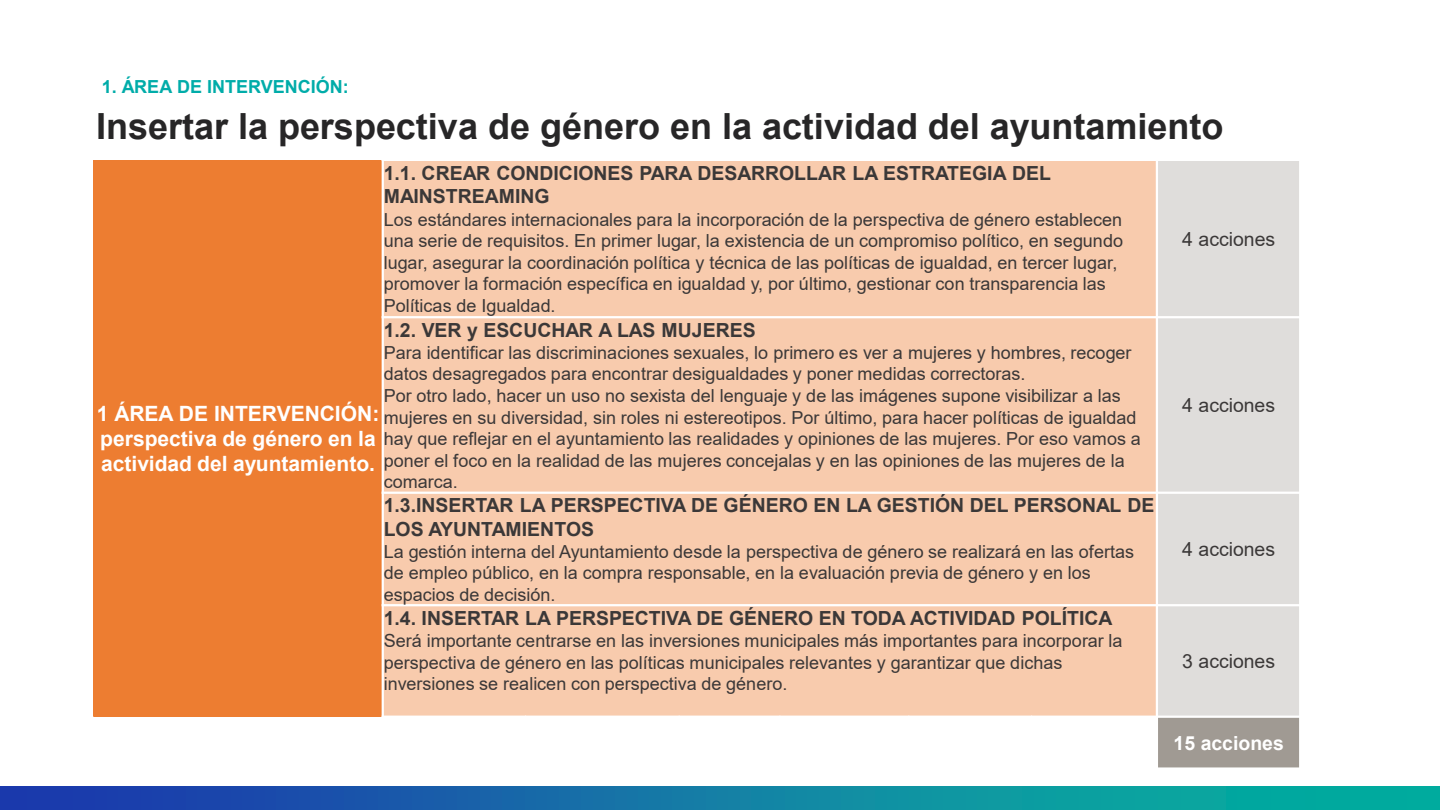
<style>
.page{position:relative;width:1440px;height:810px;background:#fff}
.page>*{position:absolute;margin:0;border:0;box-sizing:border-box;transform-origin:0 0}
.t1{font:700 36px "Arial";color:#272627}
.t2{font:700 21px/25.2px "Arial";color:#fff}
.t3{font:700 19.5px/23.4px "Arial";color:#3b3838}
.t4{font:19.5px "Arial";color:#3b3838}
.t5{font:700 19.5px "Arial";color:#fff}
.t6{font:18px/21.6px "Arial";color:#3b3838}
.t7{font:700 18px "Arial";color:#00aca9}
</style>
<div class="page">
<svg style="left:0;top:787px;width:1440px;height:23px;background:#1179a5"></svg>
<div style="left:93px;top:160px;width:290px;height:557px;background:#ed7d31"></div>
<div style="left:383px;top:160px;width:774px;height:157px;background:#f8cbad"></div>
<div style="left:1157px;top:160px;width:143px;height:157px;background:#dfdddb"></div>
<div style="left:383px;top:317px;width:774px;height:176px;background:#f8cbad"></div>
<div style="left:1157px;top:317px;width:143px;height:176px;background:#dfdddb"></div>
<div style="left:383px;top:493px;width:774px;height:112px;background:#f8cbad"></div>
<div style="left:1157px;top:493px;width:143px;height:112px;background:#dfdddb"></div>
<div style="left:383px;top:605px;width:774px;height:112px;background:#f8cbad"></div>
<div style="left:1157px;top:605px;width:143px;height:112px;background:#dfdddb"></div>
<div style="left:1157px;top:717px;width:143px;height:52px;background:#a09a93"></div>
<hr style="left:382px;top:159px;width:2px;height:559px;background:#fff">
<hr style="left:1156px;top:159px;width:2px;height:611px;background:#fff">
<hr style="left:382px;top:316px;width:919px;height:2px;background:#fff">
<hr style="left:382px;top:492px;width:919px;height:2px;background:#fff">
<hr style="left:382px;top:604px;width:919px;height:2px;background:#fff">
<hr style="left:382px;top:716px;width:919px;height:2px;background:#fff">
<hr style="left:1299px;top:159px;width:2px;height:611px;background:#fff">
<hr style="left:382px;top:159px;width:919px;height:2px;background:#fff">
<hr style="left:1156px;top:767px;width:145px;height:3px;background:#fff">
<p class="t7" style="left:102px;top:74px;width:248px">1. ÁREA DE INTERVENCIÓN:</p>
<h1 class="t1" style="left:96px;top:101px;width:1129px">Insertar la perspectiva de género en la actividad del ayuntamiento</h1>
<p class="t3" style="left:384px;top:162px;width:669px">1.1. CREAR CONDICIONES PARA DESARROLLAR LA ESTRATEGIA DEL<br>MAINSTREAMING</p>
<p class="t6" style="left:384px;top:208px;width:741px">Los estándares internacionales para la incorporación de la perspectiva de género establecen una serie de requisitos. En primer lugar, la existencia de un compromiso político, en segundo lugar, asegurar la coordinación política y técnica de las políticas de igualdad, en tercer lugar, promover la formación específica en igualdad y, por último, gestionar con transparencia las Políticas de Igualdad.</p>
<p class="t3" style="left:384px;top:318px;width:374px">1.2. VER y ESCUCHAR A LAS MUJERES</p>
<p class="t6" style="left:384px;top:341px;width:759px">Para identificar las discriminaciones sexuales, lo primero es ver a mujeres y hombres, recoger datos desagregados para encontrar desigualdades y poner medidas correctoras.<br>Por otro lado, hacer un uso no sexista del lenguaje y de las imágenes supone visibilizar a las mujeres en su diversidad, sin roles ni estereotipos. Por último, para hacer políticas de igualdad hay que reflejar en el ayuntamiento las realidades y opiniones de las mujeres. Por eso vamos a poner el foco en la realidad de las mujeres concejalas y en las opiniones de las mujeres de la comarca.</p>
<p class="t2" style="left:97px;top:401px;width:284px">1 ÁREA DE INTERVENCIÓN: perspectiva de género en la actividad del ayuntamiento.</p>
<p class="t4" style="left:1182px;top:225px;width:95px">4 acciones</p>
<p class="t4" style="left:1182px;top:392px;width:95px">4 acciones</p>
<p class="t3" style="left:384px;top:494px;width:772px">1.3.INSERTAR LA PERSPECTIVA DE GÉNERO EN LA GESTIÓN DEL PERSONAL DE<br>LOS AYUNTAMIENTOS</p>
<p class="t6" style="left:384px;top:540px;width:752px">La gestión interna del Ayuntamiento desde la perspectiva de género se realizará en las ofertas de empleo público, en la compra responsable, en la evaluación previa de género y en los espacios de decisión.</p>
<p class="t4" style="left:1182px;top:536px;width:95px">4 acciones</p>
<p class="t3" style="left:384px;top:607px;width:730px">1.4. INSERTAR LA PERSPECTIVA DE GÉNERO EN TODA ACTIVIDAD POLÍTICA</p>
<p class="t6" style="left:384px;top:630px;width:740px">Será importante centrarse en las inversiones municipales más importantes para incorporar la perspectiva de género en las políticas municipales relevantes y garantizar que dichas inversiones se realicen con perspectiva de género.</p>
<p class="t4" style="left:1182px;top:648px;width:95px">3 acciones</p>
<p class="t5" style="left:1174px;top:729px;width:112px">15 acciones</p>
</div>
